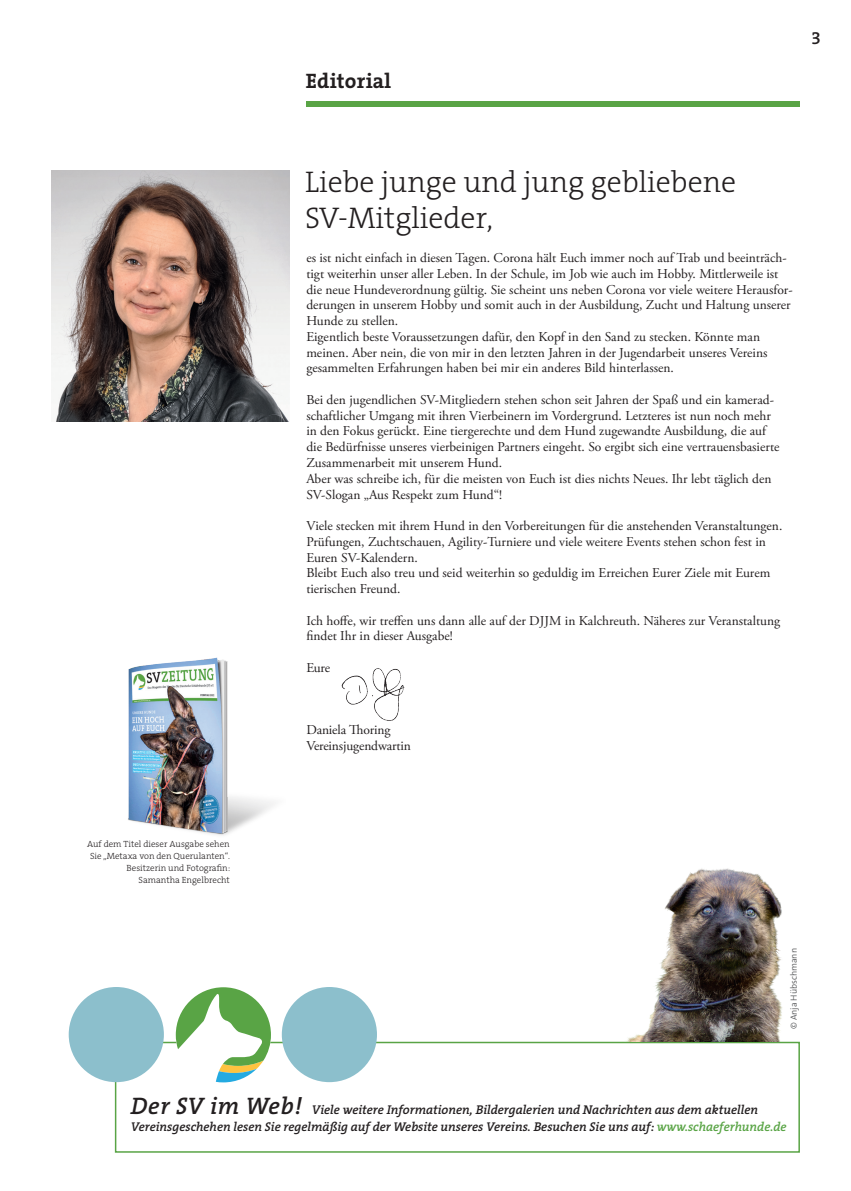
<style>
.page{position:relative;width:851px;height:1191px;background:#fff}
.page>*{position:absolute;margin:0;border:0;box-sizing:border-box;transform-origin:0 0}
._01_Edi_Anrede{font:300 30px/36px "The Serif B W3";color:#231f20}
._02_Inhalt_Headline{font:700 21px "The Serif B W7";letter-spacing:.01em;color:#231f20}
.t1{font:600 18px "The Serif B W6";color:#231f20}
._01_Edi_Fließtext_9{font:13.5px/15.8px "Adobe Garamond Pro";color:#231f20}
.t2{font:italic 600 12.75px/16.5px "The Serif B W6";color:#231f20}
.t3{font:300 9px/12px "The Serif B W3";color:#231f20;text-align:center}
._01_Fotocredir_80_sc{font:300 9px "The Sans B W4";color:#57585a}
.s1{font-size:24px}
.s2{color:#59a445}
</style>
<div class="page">
<div style="left:306px;top:101px;width:493px;height:6px;background:#59a445"></div>
<img style="left:128px;top:657px;width:146px;height:178px">
<div style="left:115px;top:1041px;width:684px;height:111px;border:2px solid #59a445"></div>
<div style="left:282px;top:987px;width:95px;height:95px;background:#8cbfcc;border-radius:50%"></div>
<div style="left:69px;top:987px;width:95px;height:95px;background:#8cbfcc;border-radius:50%"></div>
<svg style="left:176px;top:987px;width:95px;height:95px"></svg>
<img style="left:619px;top:868px;width:172px;height:174px">
<img style="left:51px;top:170px;width:238px;height:251px">
<img style="left:341px;top:668px;width:64px;height:53px">
<p class="_02_Inhalt_Headline" style="left:306px;top:67px;width:87px">Editorial</p>
<h3 class="t1" style="left:811px;top:26px;width:11px">3</h3>
<p class="_01_Edi_Anrede" style="left:305px;top:164px;width:432px">Liebe junge und jung gebliebene<br>SV-Mitglieder,</p>
<p class="_01_Edi_Fließtext_9" style="left:306px;top:250px;width:488px">es ist nicht einfach in diesen Tagen. Corona hält Euch immer noch auf Trab und beeinträch&shy;tigt weiterhin unser aller Leben. In der Schule, im Job wie auch im Hobby. Mittlerweile ist die neue Hundeverordnung gültig. Sie scheint uns neben Corona vor viele weitere Herausfor&shy;derungen in unserem Hobby und somit auch in der Ausbildung, Zucht und Haltung unserer Hunde zu stellen.</p>
<p class="_01_Edi_Fließtext_9" style="left:306px;top:329px;width:462px">Eigentlich beste Voraussetzungen dafür, den Kopf in den Sand zu stecken. Könnte man meinen. Aber nein, die von mir in den letzten Jahren in der Jugendarbeit unseres Vereins gesammelten Erfahrungen haben bei mir ein anderes Bild hinterlassen.</p>
<p class="_01_Edi_Fließtext_9" style="left:306px;top:392px;width:474px">Bei den jugendlichen SV-Mitgliedern stehen schon seit Jahren der Spaß und ein kamerad&shy;schaftlicher Umgang mit ihren Vierbeinern im Vordergrund. Letzteres ist nun noch mehr in den Fokus gerückt. Eine tiergerechte und dem Hund zugewandte Ausbildung, die auf die Bedürfnisse unseres vierbeinigen Partners eingeht. So ergibt sich eine vertrauensbasierte Zusammenarbeit mit unserem Hund.</p>
<p class="_01_Edi_Fließtext_9" style="left:306px;top:471px;width:466px">Aber was schreibe ich, für die meisten von Euch ist dies nichts Neues. Ihr lebt täglich den<br>SV-Slogan „Aus Respekt zum Hund“!</p>
<p class="_01_Edi_Fließtext_9" style="left:306px;top:518px;width:477px">Viele stecken mit ihrem Hund in den Vorbereitungen für die anstehenden Veranstaltungen.<br>Prüfungen, Zuchtschauen, Agility-Turniere und viele weitere Events stehen schon fest in<br>Euren SV-Kalendern.</p>
<p class="_01_Edi_Fließtext_9" style="left:306px;top:565px;width:465px">Bleibt Euch also treu und seid weiterhin so geduldig im Erreichen Eurer Ziele mit Eurem tierischen Freund.</p>
<p class="_01_Edi_Fließtext_9" style="left:306px;top:613px;width:475px">Ich hoffe, wir treffen uns dann alle auf der DJJM in Kalchreuth. Näheres zur Veranstaltung findet Ihr in dieser Ausgabe!</p>
<p class="_01_Edi_Fließtext_9" style="left:306px;top:660px;width:25px">Eure</p>
<p class="_01_Edi_Fließtext_9" style="left:306px;top:722px;width:86px">Daniela Thoring</p>
<p class="_01_Edi_Fließtext_9" style="left:306px;top:738px;width:106px">Vereinsjugendwartin</p>
<p class="t3" style="left:87px;top:837px;width:145px">Auf dem Titel dieser Ausgabe sehen<br>Sie „Metaxa von den Querulanten“.</p>
<p class="t3" style="left:127px;top:861px;width:105px;text-align:right">Besitzerin und Fotografin:<br>Samantha Engelbrecht</p>
<p class="_01_Fotocredir_80_sc" style="left:787px;top:1029px;width:83px;rotate:-90deg">© Anja Hübschmann</p>
<p class="t2" style="left:131px;top:1101px;width:657px"><span class="s1">Der SV im Web!</span> Viele weitere Informationen, Bildergalerien und Nachrichten aus dem aktuellen<br>Vereinsgeschehen lesen Sie regelmäßig auf der Website unseres Vereins. Besuchen Sie uns auf: <span class="s2">www.schaeferhunde.de</span></p>
</div>
